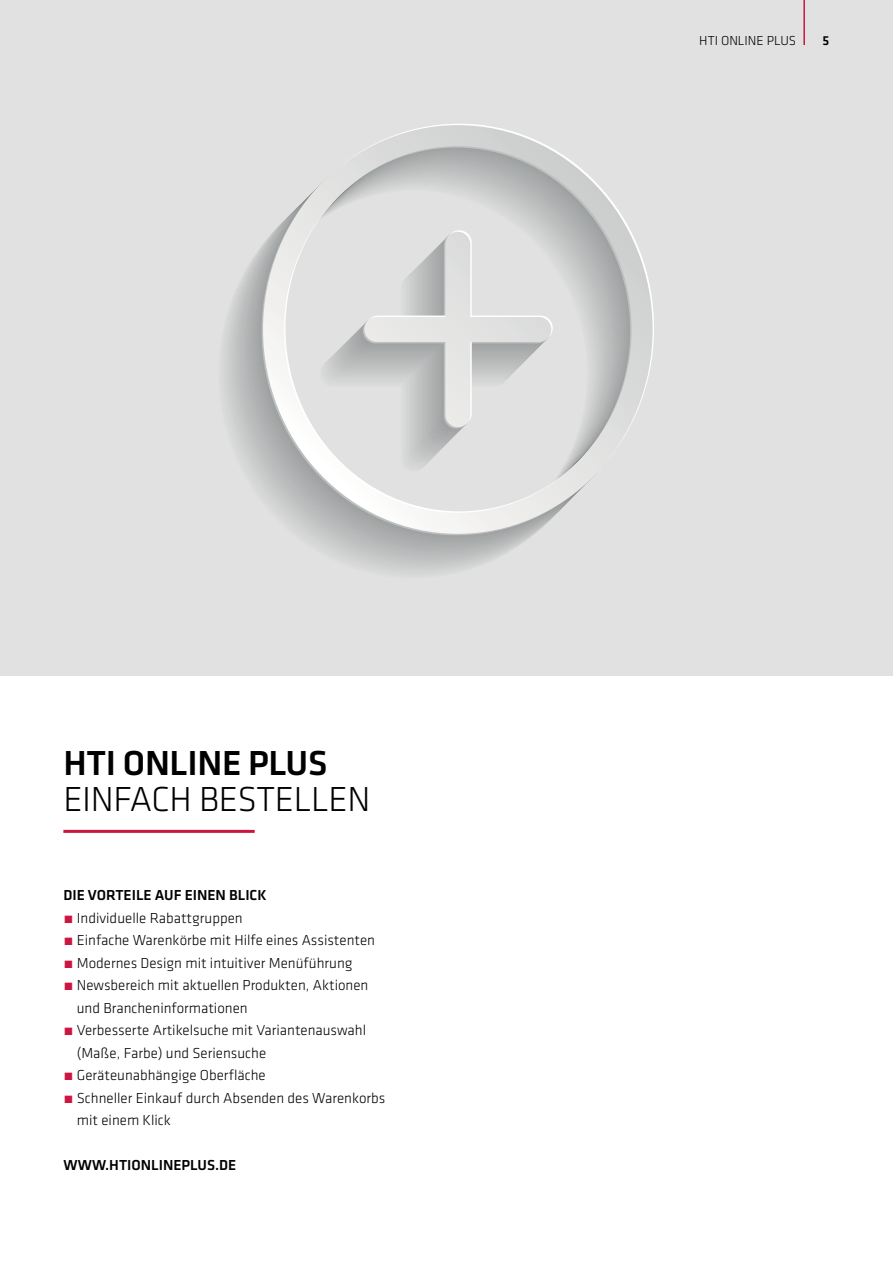
<style>
.page{position:relative;width:893px;height:1263px;background:#fff}
.page>*{position:absolute;margin:0;border:0;box-sizing:border-box;transform-origin:0 0}
.t1{font:300 36px "GC Klavika Fein";letter-spacing:-.01em;color:#000}
.t2{font:500 36px "GC Klavika";letter-spacing:-.01em;color:#000}
.t3{font:300 15px/22.5px "GC Klavika Fein";color:#000}
.t4{font:500 15px "GC Klavika";color:#000}
.t5{font:300 13.5px "GC Klavika Fein";color:#000}
.t6{font:500 13.5px "GC Klavika";color:#000}
.s1{color:#cd163f}
</style>
<div class="page">
<div style="left:0;top:0;width:893px;height:675px;background:#e0e1e0"></div>
<svg style="left:263px;top:125px;width:390px;height:409px"></svg>
<hr style="left:803px;top:0;width:2px;height:45px;background:#cd163f">
<hr style="left:63px;top:830px;width:192px;height:3px;background:#cd163f">
<h1 class="t2" style="left:63px;top:739px;width:266px">HTI ONLINE PLUS</h1>
<h1 class="t1" style="left:63px;top:778px;width:309px">EINFACH BESTELLEN</h1>
<p class="t4" style="left:63px;top:885px;width:205px">DIE VORTEILE AUF EINEN BLICK</p>
<p class="t3" style="left:63px;top:906px;width:181px"><span class="s1">•</span> Individuelle Rabattgruppen</p>
<p class="t3" style="left:63px;top:929px;width:313px"><span class="s1">•</span> Einfache Warenkörbe mit Hilfe eines Assistenten</p>
<p class="t3" style="left:63px;top:951px;width:291px"><span class="s1">•</span> Modernes Design mit intuitiver Menüführung</p>
<p class="t3" style="left:77px;top:974px;width:293px;text-indent:-13px"><span class="s1">•</span> Newsbereich mit aktuellen Produkten, Aktionen und Brancheninformationen</p>
<p class="t3" style="left:77px;top:1019px;width:291px;text-indent:-13px"><span class="s1">•</span> Verbesserte Artikelsuche mit Variantenauswahl (Maße, Farbe) und Seriensuche</p>
<p class="t3" style="left:63px;top:1064px;width:204px"><span class="s1">•</span> Geräteunabhängige Oberfläche</p>
<p class="t3" style="left:77px;top:1086px;width:310px;text-indent:-13px"><span class="s1">•</span> Schneller Einkauf durch Absenden des Warenkorbs mit einem Klick</p>
<p class="t4" style="left:63px;top:1155px;width:174px">WWW.HTIONLINEPLUS.DE</p>
<p class="t5" style="left:699px;top:32px;width:98px">HTI ONLINE PLUS</p>
<p class="t6" style="left:822px;top:31px;width:8px">5</p>
</div>
